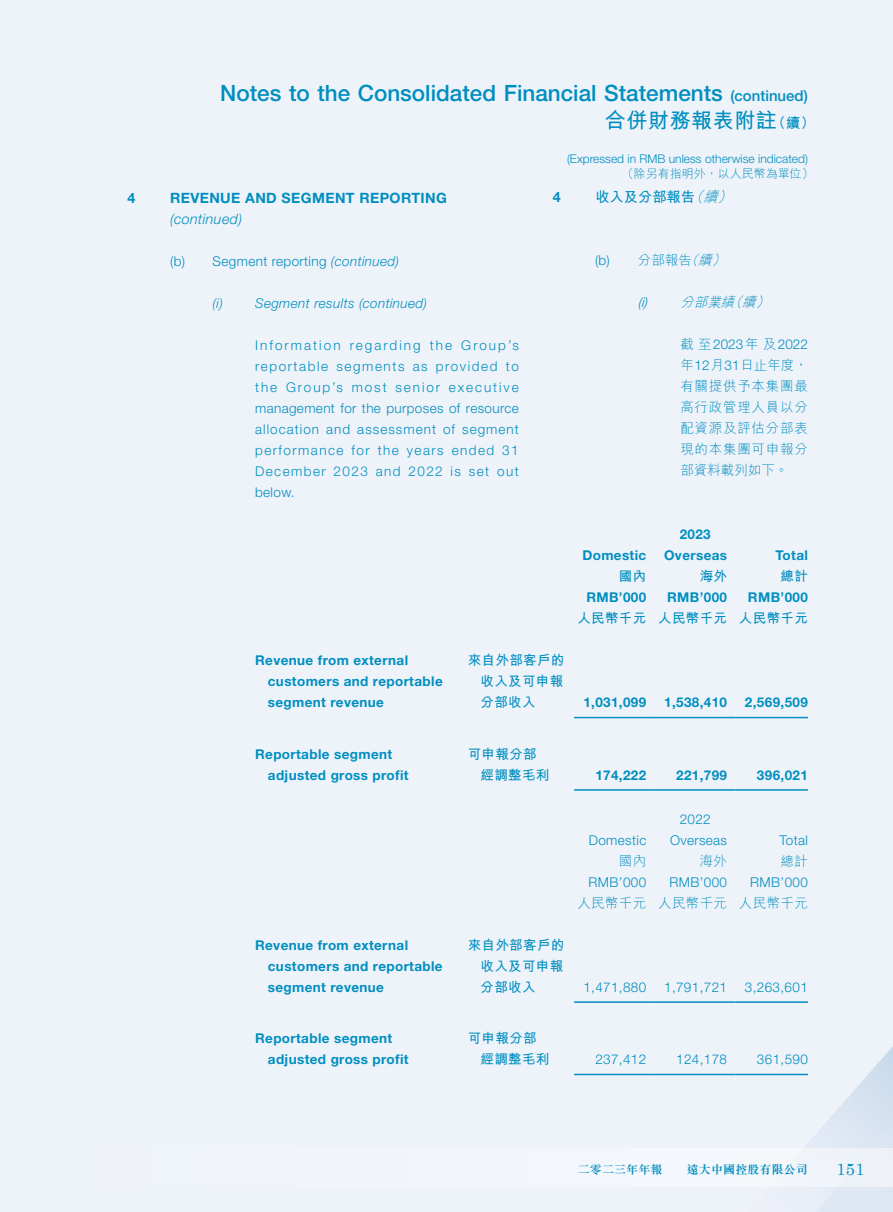
<style>
.page{position:relative;width:893px;height:1212px;background:#fff}
.page>*{position:absolute;margin:0;border:0;box-sizing:border-box;transform-origin:0 0}
.t1{font:500 22.5px "Helvetica Neue LT Std";color:#008ec1}
.t2{font:700 21px "M Hei HK";letter-spacing:.025em;color:#008ec1}
.t3{font:16.5px "Century";color:#008ec1}
.t4{font:700 14.25px "Helvetica Neue LT Std";letter-spacing:.025em;color:#008ec1}
.t5{font:italic 300 14.25px "Helvetica Neue LT Std";letter-spacing:.025em;color:#008ec1}
.t6{font:700 14.25px "M Hei HK";color:#008ec1}
.t7{font:300 13.5px/21px "Helvetica Neue LT Std";letter-spacing:.025em;color:#008ec1;text-align:justify}
.t8{font:700 13.5px/21px "Helvetica Neue LT Std";letter-spacing:.025em;color:#008ec1}
.t9{font:700 13.5px/21px "M Hei HK";letter-spacing:.025em;color:#008ec1;text-align:justify}
.t10{font:300 13.5px/21px "M Hei HK";letter-spacing:.055em;color:#008ec1;text-align:justify}
.t11{font:italic 300 13.5px "Helvetica Neue LT Std";letter-spacing:.025em;color:#008ec1}
.t12{font:300 13.5px "M Hei HK";letter-spacing:.025em;color:#008ec1}
.t13{font:300 13.5px "Helvetica Neue LT Std";color:#008ec1}
.t14{font:italic 300 13.5px "M Hei HK";color:#008ec1}
.t15{font:italic 300 13.5px "Helvetica Neue LT Std";color:#008ec1}
.t16{font:300 12px "Helvetica Neue LT Std";color:#008ec1}
.t17{font:700 12px "M Sung HK";letter-spacing:.01em;color:#008ec1}
.t18{font:300 12px "M Hei HK";color:#008ec1}
.s1{font-size:15px}
.s2{font-size:14.25px}
.s3{font-style:italic}
.s4{font-weight:300;font-style:italic}
.s5{font-family:"Helvetica Neue LT Std"}
.s6{font-family:"M Hei HK"}
</style>
<div class="page">
<div style="left:0;top:1148px;width:893px;height:38px;background:#f1f5fa"></div>
<hr style="left:574px;top:717px;width:81px;height:1px;background:#008ec1">
<hr style="left:655px;top:717px;width:81px;height:1px;background:#008ec1">
<hr style="left:736px;top:717px;width:72px;height:1px;background:#008ec1">
<hr style="left:574px;top:789px;width:81px;height:2px;background:#008ec1">
<hr style="left:655px;top:789px;width:81px;height:2px;background:#008ec1">
<hr style="left:736px;top:789px;width:72px;height:2px;background:#008ec1">
<hr style="left:574px;top:1001px;width:81px;height:2px;background:#008ec1">
<hr style="left:655px;top:1001px;width:81px;height:2px;background:#008ec1">
<hr style="left:736px;top:1001px;width:72px;height:2px;background:#008ec1">
<hr style="left:574px;top:1074px;width:81px;height:1px;background:#008ec1">
<hr style="left:655px;top:1074px;width:81px;height:1px;background:#008ec1">
<hr style="left:736px;top:1074px;width:72px;height:1px;background:#008ec1">
<h1 class="t1" style="left:220px;top:79px;width:589px">Notes to the Consolidated Financial Statements <span class="s1">(continued)</span></h1>
<h2 class="t2" style="left:605px;top:105px;width:212px">合併財務報表附註<span class="s2">（續）</span></h2>
<p class="t16" style="left:567px;top:151px;width:242px">(Expressed in RMB unless otherwise indicated)</p>
<p class="t18" style="left:622px;top:167px;width:193px">（除另有指明外，以人民幣為單位）</p>
<p class="t4" style="left:128px;top:189px;width:9px">4</p>
<p class="t4" style="left:170px;top:189px;width:278px">REVENUE AND SEGMENT REPORTING</p>
<p class="t5" style="left:170px;top:211px;width:73px">(continued)</p>
<p class="t7" style="left:170px;top:250px;width:231px">(b) Segment reporting <span class="s3">(continued)</span></p>
<p class="t11" style="left:213px;top:295px;width:216px">(i) Segment results (continued)</p>
<p class="t7" style="left:255px;top:334px;width:265px">Information regarding the Group’s reportable segments as provided to the Group’s most senior executive management for the purposes of resource allocation and assessment of segment performance for the years ended 31<br>December 2023 and 2022 is set out below.</p>
<p class="t4" style="left:553px;top:188px;width:9px">4</p>
<p class="t6" style="left:595px;top:187px;width:142px">收入及分部報告<span class="s4">（續）</span></p>
<p class="t10" style="left:595px;top:249px;width:135px"><span class="s5">(b)</span> 分部報告<span class="s3">（續）</span></p>
<p class="t15" style="left:638px;top:294px;width:12px">(i)</p>
<p class="t14" style="left:680px;top:295px;width:94px">分部業績（續）</p>
<p class="t13" style="left:680px;top:336px;width:129px"><span class="s6">截至</span>2023<span class="s6">年及</span>2022</p>
<p class="t10" style="left:680px;top:354px;width:129px">年<span class="s5">12</span>月<span class="s5">31</span>日止年度，有關提供予本集團最高行政管理人員以分配資源及評估分部表現的本集團可申報分部資料載列如下。</p>
<p class="t8" style="left:680px;top:524px;width:33px">2023</p>
<p class="t8" style="left:582px;top:545px;width:66px">Domestic</p>
<p class="t8" style="left:664px;top:545px;width:65px">Overseas</p>
<p class="t8" style="left:775px;top:545px;width:34px">Total</p>
<p class="t9" style="left:619px;top:565px;width:29px">國內</p>
<p class="t9" style="left:700px;top:565px;width:29px">海外</p>
<p class="t9" style="left:781px;top:565px;width:29px">總計</p>
<p class="t8" style="left:586px;top:587px;width:61px">RMB’000</p>
<p class="t8" style="left:667px;top:587px;width:61px">RMB’000</p>
<p class="t8" style="left:748px;top:587px;width:61px">RMB’000</p>
<p class="t9" style="left:577px;top:607px;width:232px">人民幣千元 人民幣千元 人民幣千元</p>
<p class="t8" style="left:268px;top:650px;width:176px;text-indent:-13px">Revenue from external customers and reportable segment revenue</p>
<p class="t9" style="left:480px;top:649px;width:85px;text-indent:-13px">來自外部客戶的收入及可申報分部收入</p>
<p class="t8" style="left:268px;top:743px;width:142px;text-indent:-13px">Reportable segment adjusted gross profit</p>
<p class="t9" style="left:480px;top:742px;width:70px;text-indent:-13px">可申報分部經調整毛利</p>
<p class="t8" style="left:268px;top:934px;width:176px;text-indent:-13px">Revenue from external customers and reportable segment revenue</p>
<p class="t9" style="left:480px;top:933px;width:85px;text-indent:-13px">來自外部客戶的收入及可申報分部收入</p>
<p class="t8" style="left:268px;top:1027px;width:142px;text-indent:-13px">Reportable segment adjusted gross profit</p>
<p class="t9" style="left:480px;top:1026px;width:70px;text-indent:-13px">可申報分部經調整毛利</p>
<p class="t8" style="left:583px;top:692px;width:64px">1,031,099</p>
<p class="t8" style="left:664px;top:692px;width:64px">1,538,410</p>
<p class="t8" style="left:745px;top:692px;width:64px">2,569,509</p>
<p class="t8" style="left:595px;top:764px;width:52px">174,222</p>
<p class="t8" style="left:676px;top:764px;width:52px">221,799</p>
<p class="t8" style="left:757px;top:764px;width:52px">396,021</p>
<p class="t7" style="left:680px;top:808px;width:33px">2022</p>
<p class="t7" style="left:589px;top:829px;width:59px">Domestic</p>
<p class="t7" style="left:670px;top:829px;width:59px">Overseas</p>
<p class="t7" style="left:779px;top:829px;width:30px">Total</p>
<p class="t10" style="left:619px;top:850px;width:29px">國內</p>
<p class="t10" style="left:700px;top:850px;width:29px">海外</p>
<p class="t10" style="left:780px;top:850px;width:29px">總計</p>
<p class="t7" style="left:589px;top:871px;width:59px">RMB’000</p>
<p class="t7" style="left:669px;top:871px;width:59px">RMB’000</p>
<p class="t7" style="left:750px;top:871px;width:59px">RMB’000</p>
<p class="t12" style="left:577px;top:896px;width:232px">人民幣千元 人民幣千元 人民幣千元</p>
<p class="t7" style="left:583px;top:976px;width:64px">1,471,880</p>
<p class="t7" style="left:664px;top:976px;width:64px">1,791,721</p>
<p class="t7" style="left:745px;top:976px;width:64px">3,263,601</p>
<p class="t7" style="left:595px;top:1048px;width:52px">237,412</p>
<p class="t7" style="left:676px;top:1048px;width:52px">124,178</p>
<p class="t7" style="left:757px;top:1048px;width:52px">361,590</p>
<p class="t17" style="left:578px;top:1163px;width:86px">二零二三年年報</p>
<p class="t17" style="left:687px;top:1163px;width:123px">遠大中國控股有限公司</p>
<p class="t3" style="left:836px;top:1155px;width:30px">151</p>
</div>
